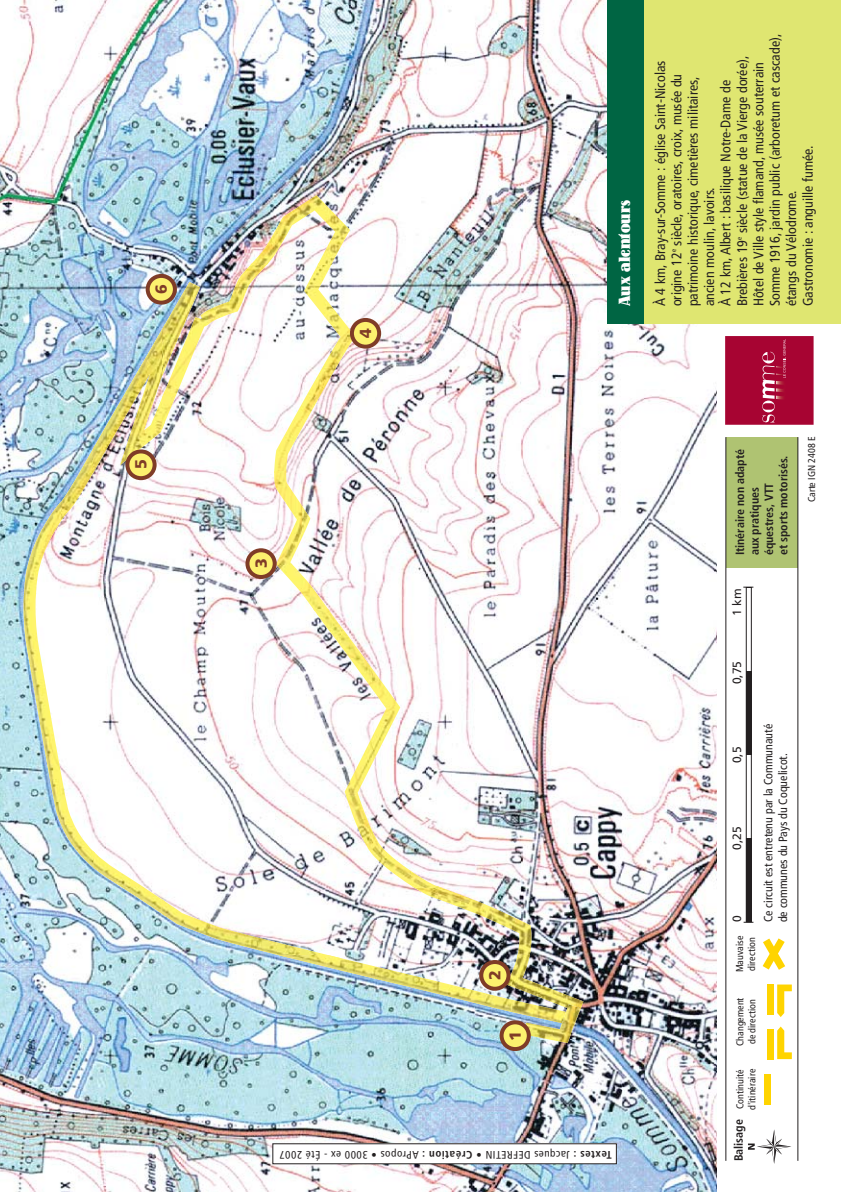
<style>
.page{position:relative;width:841px;height:1192px;background:#fff}
.page>*{position:absolute;margin:0;border:0;box-sizing:border-box;transform-origin:0 0}
.t1{font:500 16px "Lo Type";color:#fff}
.t2{font:900 16px "Frutiger";color:#7f3c27}
.t3{font:condensed 14px/16.4px "Frutiger";color:#231f20}
.t4{font:700 condensed 12px/14.4px "Frutiger";color:#231f20}
.t5{font:condensed 12px/14.4px "Frutiger";color:#231f20}
.t6{font:12px "Frutiger";color:#231f20}
.t7{font:condensed 11px "Frutiger";letter-spacing:.05em;color:#231f20}
.t8{font:condensed 10px/12px "Frutiger";color:#231f20}
.s1{font-weight:700}
</style>
<div class="page">
<img style="left:0;top:0;width:841px;height:1192px">
<p class="t2" style="left:155px;top:294px;width:11px;rotate:-90deg">6</p>
<p class="t2" style="left:135px;top:469px;width:11px;rotate:-90deg">5</p>
<p class="t2" style="left:359px;top:338px;width:11px;rotate:-90deg">4</p>
<p class="t1" style="left:619px;top:306px;width:108px;rotate:-90deg">Aux alentours</p>
<p class="t3" style="left:653px;top:306px;width:274px;rotate:-90deg">À 4 km, Bray-sur-Somme : église Saint-Nicolas origine 12<sup>e</sup> siècle, oratoires, croix, musée du patrimoine historique, cimetières militaires,<br>ancien moulin, lavoirs.<br>À 12 km, Albert : basilique Notre-Dame de Brebières 19<sup>e</sup> siècle (statue de la Vierge dorée), Hôtel de Ville style flamand, musée souterrain Somme 1916, jardin public (arboretum et cascade), étangs du Vélodrome.<br>Gastronomie : anguille fumée.</p>
<p class="t2" style="left:255px;top:568px;width:11px;rotate:-90deg">3</p>
<p class="t2" style="left:488px;top:980px;width:11px;rotate:-90deg">2</p>
<p class="t2" style="left:509px;top:1041px;width:11px;rotate:-90deg">1</p>
<p class="t7" style="left:612px;top:1159px;width:334px;rotate:-180deg"><span class="s1">Textes :</span> Jacques DEFRETIN <span class="s1">• Création :</span> APropos • 3000 ex - Été 2007</p>
<p class="t4" style="left:734px;top:555px;width:108px;rotate:-90deg">Itinéraire non adapté aux pratiques équestres, VTT<br>et sports motorisés.</p>
<p class="t6" style="left:732px;top:616px;width:29px;rotate:-90deg">1 km</p>
<p class="t8" style="left:806px;top:502px;width:68px;rotate:-90deg">Carte IGN 2408 E</p>
<p class="t6" style="left:732px;top:684px;width:25px;rotate:-90deg">0,75</p>
<p class="t6" style="left:732px;top:763px;width:18px;rotate:-90deg">0,5</p>
<p class="t6" style="left:732px;top:850px;width:25px;rotate:-90deg">0,25</p>
<p class="t6" style="left:732px;top:922px;width:8px;rotate:-90deg">0</p>
<p class="t8" style="left:734px;top:972px;width:38px;rotate:-90deg">Mauvaise direction</p>
<p class="t8" style="left:735px;top:1046px;width:50px;rotate:-90deg">Changement de direction</p>
<p class="t8" style="left:735px;top:1110px;width:43px;rotate:-90deg">Continuité d'itinéraire</p>
<p class="t4" style="left:732px;top:1161px;width:44px;rotate:-90deg">Balisage</p>
<p class="t5" style="left:762px;top:922px;width:200px;rotate:-90deg">Ce circuit est entretenu par la Communauté de communes du Pays du Coquelicot.</p>
</div>
